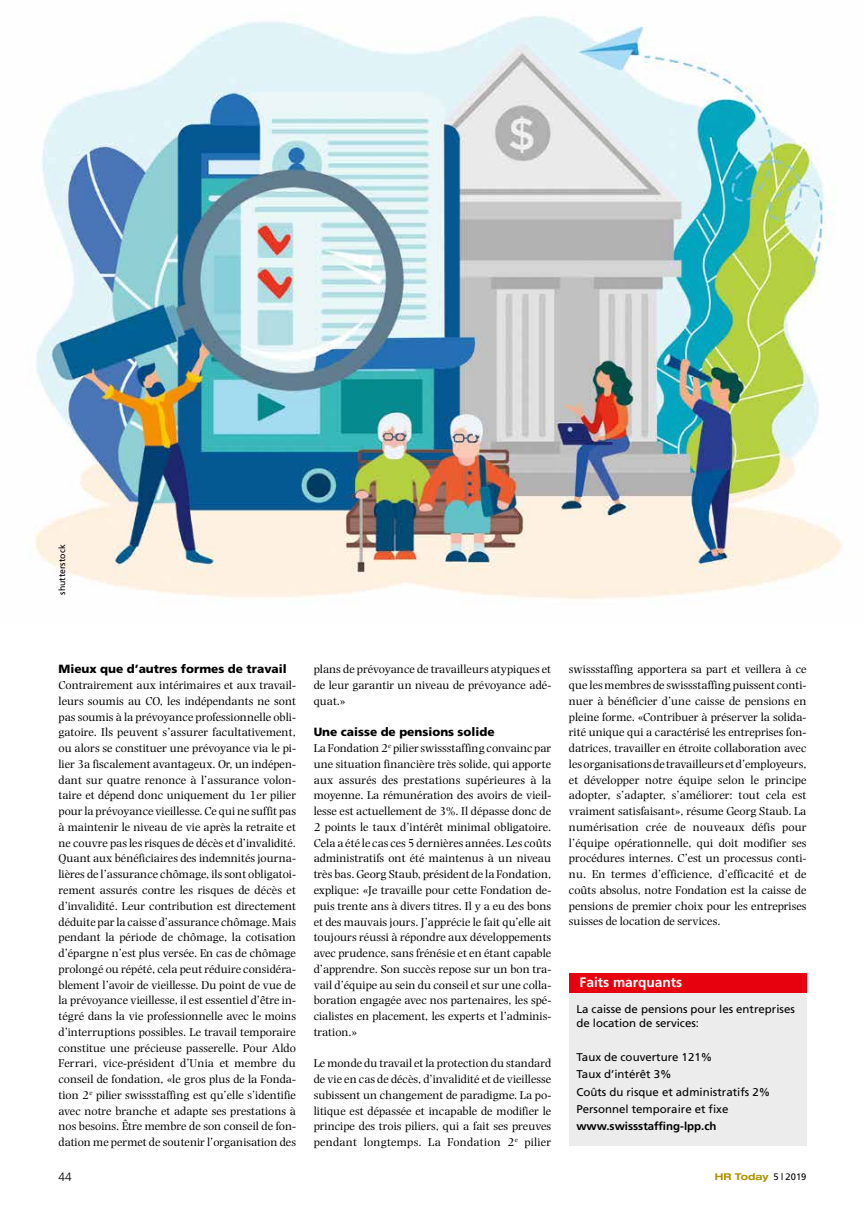
<style>
.page{position:relative;width:865px;height:1205px;background:#fff}
.page>*{position:absolute;margin:0;border:0;box-sizing:border-box;transform-origin:0 0}
.t1{font:700 13.75px "Frutiger";color:#fff}
.t2{font:11.88px/15.8px "Photina";color:#000;text-align:justify}
.t3{font:900 11.88px "Frutiger";color:#000}
.t4{font:300 11.88px "Frutiger";color:#000}
.t5{font:11.25px/17.2px "Frutiger";color:#000}
.t6{font:700 11.25px "Frutiger";color:#000}
.t7{font:700 expanded 9.38px "Helvetica Neue LT";color:#af9300}
.t8{font:8.75px "Frutiger";color:#000}
.s1{font-family:"Frutiger";font-weight:400;font-stretch:normal;color:#000}
</style>
<div class="page">
<div style="left:569px;top:990px;width:237px;height:156px;background:#ececec"></div>
<div style="left:569px;top:973px;width:237px;height:19px;background:#e7000e"></div>
<img style="left:34px;top:16px;width:808px;height:584px">
<p class="t8" style="left:57px;top:595px;width:52px;rotate:-90deg">shutterstock</p>
<p class="t3" style="left:58px;top:662px;width:230px">Mieux que d’autres formes de travail</p>
<p class="t2" style="left:58px;top:677px;width:239px">Contrairement aux intérimaires et aux travail&shy;leurs soumis au CO, les indépendants ne sont pas soumis à la prévoyance professionnelle obli&shy;gatoire. Ils peuvent s’assurer facultativement, ou alors se constituer une prévoyance via le pi&shy;lier 3a fiscalement avantageux. Or, un indépen&shy;dant sur quatre renonce à l’assurance volon&shy;taire et dépend donc uniquement du 1er pilier pour la prévoyance vieillesse. Ce qui ne suffit pas à maintenir le niveau de vie après la retraite et ne couvre pas les risques de décès et d’invalidité.<br>Quant aux bénéficiaires des indemnités journa&shy;lières de l’assurance chômage, ils sont obligatoi&shy;rement assurés contre les risques de décès et d’invalidité. Leur contribution est directement déduite par la caisse d’assurance chômage. Mais pendant la période de chômage, la cotisation d’épargne n’est plus versée. En cas de chômage prolongé ou répété, cela peut réduire considéra&shy;blement l’avoir de vieillesse. Du point de vue de la prévoyance vieillesse, il est essentiel d’être in&shy;tégré dans la vie professionnelle avec le moins d’interruptions possibles. Le travail temporaire constitue une précieuse passerelle. Pour Aldo Ferrari, vice-président d’Unia et membre du conseil de fondation, «le gros plus de la Fonda&shy;tion 2<sup>e</sup> pilier swissstaffing est qu’elle s’identifie avec notre branche et adapte ses prestations à nos besoins. Être membre de son conseil de fon&shy;dation me permet de soutenir l’organisation des</p>
<p class="t2" style="left:314px;top:662px;width:239px">plans de prévoyance de travailleurs atypiques et de leur garantir un niveau de prévoyance adé&shy;quat.»</p>
<p class="t3" style="left:314px;top:725px;width:182px">Une caisse de pensions solide</p>
<p class="t2" style="left:314px;top:740px;width:239px">La Fondation 2<sup>e</sup> pilier swissstaffing convainc par une situation financière très solide, qui apporte aux assurés des prestations supérieures à la moyenne. La rémunération des avoirs de vieil&shy;lesse est actuellement de 3%. Il dépasse donc de 2 points le taux d’intérêt minimal obligatoire.<br>Cela a été le cas ces 5 dernières années. Les coûts administratifs ont été maintenus à un niveau très bas. Georg Staub, président de la Fondation, explique: «Je travaille pour cette Fondation de&shy;puis trente ans à divers titres. Il y a eu des bons et des mauvais jours. J’apprécie le fait qu’elle ait toujours réussi à répondre aux développements avec prudence, sans frénésie et en étant capable d’apprendre. Son succès repose sur un bon tra&shy;vail d’équipe au sein du conseil et sur une colla&shy;boration engagée avec nos partenaires, les spé&shy;cialistes en placement, les experts et l’adminis&shy;tration.»</p>
<p class="t2" style="left:314px;top:1055px;width:239px">Le monde du travail et la protection du standard de vie en cas de décès, d’invalidité et de vieillesse subissent un changement de paradigme. La po&shy;litique est dépassée et incapable de modifier le principe des trois piliers, qui a fait ses preuves pendant longtemps. La Fondation 2<sup>e</sup> pilier</p>
<p class="t2" style="left:569px;top:662px;width:239px">swissstaffing apportera sa part et veillera à ce que les membres de swissstaffing puissent conti&shy;nuer à bénéficier d’une caisse de pensions en pleine forme. «Contribuer à préserver la solida&shy;rité unique qui a caractérisé les entreprises fon&shy;datrices, travailler en étroite collaboration avec les organisations de travailleurs et d’employeurs, et développer notre équipe selon le principe adopter, s’adapter, s’améliorer: tout cela est vraiment satisfaisant», résume Georg Staub. La numérisation crée de nouveaux défis pour l’équipe opérationnelle, qui doit modifier ses procédures internes. C’est un processus conti&shy;nu. En termes d’efficience, d’efficacité et de coûts absolus, notre Fondation est la caisse de pensions de premier choix pour les entreprises suisses de location de services.</p>
<p class="t1" style="left:579px;top:974px;width:104px">Faits marquants</p>
<p class="t5" style="left:576px;top:1002px;width:220px;line-height:13.8px">La caisse de pensions pour les entreprises de location de services:</p>
<p class="t5" style="left:576px;top:1048px;width:195px">Taux de couverture 121%<br>Taux d’intérêt 3%<br>Coûts du risque et administratifs 2%<br>Personnel temporaire et fixe</p>
<p class="t6" style="left:576px;top:1120px;width:142px">www.swissstaffing-lpp.ch</p>
<p class="t4" style="left:58px;top:1169px;width:15px">44</p>
<p class="t7" style="left:715px;top:1171px;width:93px">HR Today <span class="s1">5 | 2019</span></p>
</div>
